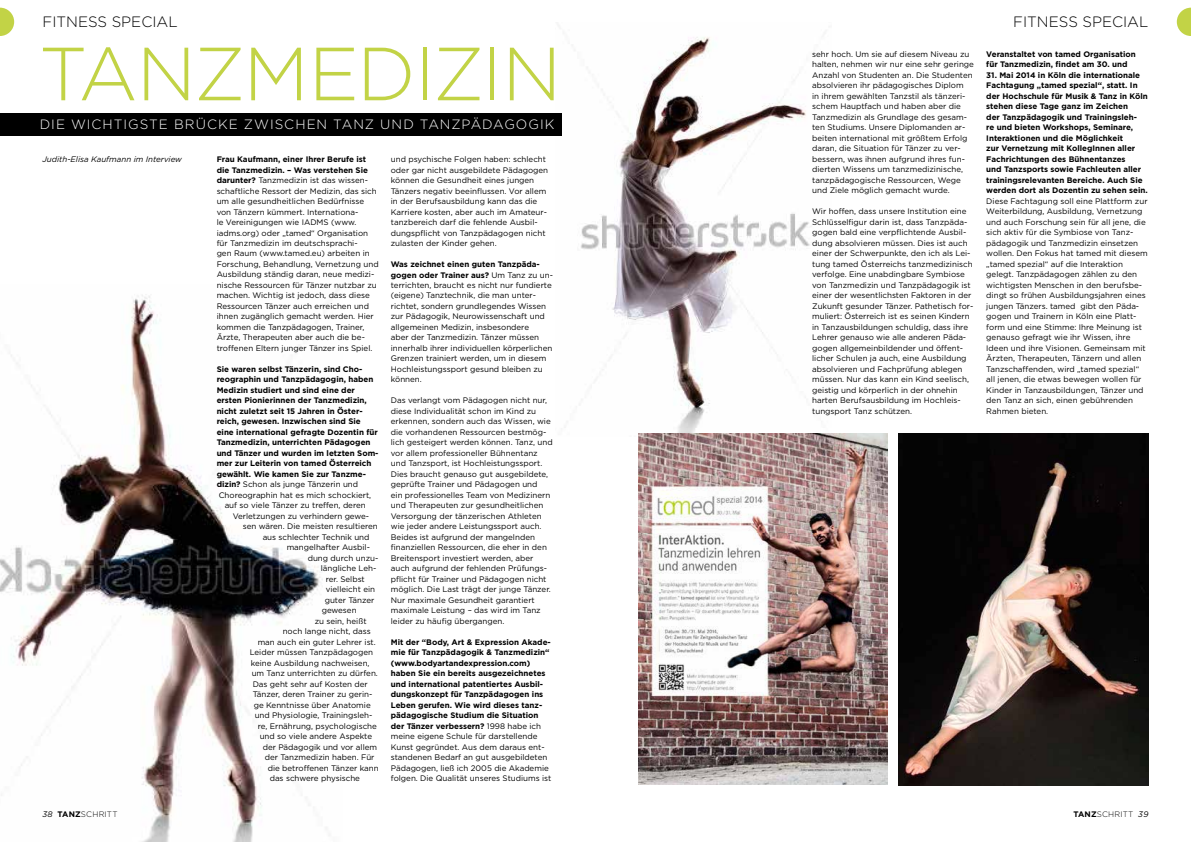
<style>
.page{position:relative;width:1191px;height:842px;background:#fff}
.page>*{position:absolute;margin:0;border:0;box-sizing:border-box;transform-origin:0 0}
.t1{font:300 75.2px "Gotham";letter-spacing:-.025em;color:#c2d346}
.t2{font:300 15px "Gotham";color:#000}
.t3{font:300 13.5px "Gotham";letter-spacing:.075em;color:#fff}
.t4{font:8px/10.5px "Gotham";color:#000}
.t5{font:700 8px/10.5px "Gotham";color:#000}
.t6{font:italic 8px "Gotham";color:#000}
.t7{font:300 8px "Gotham";letter-spacing:.025em;color:#000}
.s1{font-weight:700}
.s2{font-weight:400}
.s3{font-weight:400;font-style:italic}
</style>
<div class="page">
<img style="left:0;top:295px;width:323px;height:547px">
<img style="left:561px;top:37px;width:249px;height:396px">
<svg style="left:0;top:8px;width:14px;height:28px"></svg>
<svg style="left:1176px;top:8px;width:15px;height:28px"></svg>
<img style="left:638px;top:433px;width:249px;height:352px">
<div style="left:0;top:113px;width:561px;height:23px;background:#000"></div>
<img style="left:898px;top:433px;width:250px;height:352px">
<h2 class="t2" style="left:43px;top:12px;width:137px">FITNESS SPECIAL</h2>
<h2 class="t2" style="left:1013px;top:12px;width:137px">FITNESS SPECIAL</h2>
<h1 class="t1" style="left:39px;top:26px;width:524px">TANZMEDIZIN</h1>
<h3 class="t3" style="left:40px;top:116px;width:516px">DIE WICHTIGSTE BRÜCKE ZWISCHEN TANZ UND TANZPÄDAGOGIK</h3>
<p class="t4" style="left:391px;top:154px;width:159px">und psychische Folgen haben: schlecht oder gar nicht ausgebildete Pädagogen können die Gesundheit eines jungen Tänzers negativ beeinflussen. Vor allem in der Berufsausbildung kann das die Karriere kosten, aber auch im Amateur&shy;tanzbereich darf die fehlende Ausbil&shy;dungspflicht von Tanzpädagogen nicht zulasten der Kinder gehen.</p>
<p class="t4" style="left:391px;top:259px;width:164px"><span class="s1">Was zeichnet einen guten Tanzpäda&shy;gogen oder Trainer aus?</span> Um Tanz zu un&shy;terrichten, braucht es nicht nur fundierte (eigene) Tanztechnik, die man unter&shy;richtet, sondern grundlegendes Wissen zur Pädagogik, Neurowissenschaft und allgemeinen Medizin, insbesondere<br>aber der Tanzmedizin. Tänzer müssen innerhalb ihrer individuellen körperlichen Grenzen trainiert werden, um in diesem Hochleistungssport gesund bleiben zu können.</p>
<p class="t4" style="left:391px;top:395px;width:163px">Das verlangt vom Pädagogen nicht nur, diese Individualität schon im Kind zu erkennen, sondern auch das Wissen, wie die vorhandenen Ressourcen bestmög&shy;lich gesteigert werden können. Tanz, und vor allem professioneller Bühnentanz und Tanzsport, ist Hochleistungssport.<br>Dies braucht genauso gut ausgebildete, geprüfte Trainer und Pädagogen und<br>ein professionelles Team von Medizinern und Therapeuten zur gesundheitlichen Versorgung der tänzerischen Athleten wie jeder andere Leistungssport auch.<br>Beides ist aufgrund der mangelnden finanziellen Ressourcen, die eher in den Breitensport investiert werden, aber auch aufgrund der fehlenden Prüfungs&shy;pflicht für Trainer und Pädagogen nicht möglich. Die Last trägt der junge Tänzer.<br>Nur maximale Gesundheit garantiert maximale Leistung – das wird im Tanz leider zu häufig übergangen.</p>
<p class="t5" style="left:391px;top:637px;width:162px">Mit der “Body, Art &amp; Expression Akade&shy;mie für Tanzpädagogik &amp; Tanzmedizin“ (www.bodyartandexpression.com) haben Sie ein bereits ausgezeichnetes und international patentiertes Ausbil&shy;dungskonzept für Tanzpädagogen ins Leben gerufen. Wie wird dieses tanz&shy;pädagogische Studium die Situation der Tänzer verbessern? <span class="s2">1998 habe ich meine eigene Schule für darstellende Kunst gegründet. Aus dem daraus ent&shy;standenen Bedarf an gut ausgebildeten Pädagogen, ließ ich 2005 die Akademie folgen. Die Qualität unseres Studiums ist</span></p>
<p class="t4" style="left:217px;top:154px;width:163px"><span class="s1">Frau Kaufmann, einer Ihrer Berufe ist die Tanzmedizin. – Was verstehen Sie darunter?</span> Tanzmedizin ist das wissen&shy;schaftliche Ressort der Medizin, das sich um alle gesundheitlichen Bedürfnisse von Tänzern kümmert. Internationa-<br>le Vereinigungen wie IADMS (www. iadms.org) oder „tamed“ Organisation für Tanzmedizin im deutschsprachi-<br>gen Raum (www.tamed.eu) arbeiten in Forschung, Behandlung, Vernetzung und Ausbildung ständig daran, neue medizi&shy;nische Ressourcen für Tänzer nutzbar zu machen. Wichtig ist jedoch, dass diese Ressourcen Tänzer auch erreichen und ihnen zugänglich gemacht werden. Hier kommen die Tanzpädagogen, Trainer, Ärzte, Therapeuten aber auch die be&shy;troffenen Eltern junger Tänzer ins Spiel.</p>
<p class="t5" style="left:217px;top:364px;width:147px">Sie waren selbst Tänzerin, sind Cho-</p>
<p class="t5" style="left:217px;top:374px;width:158px">reographin und Tanzpädagogin, haben</p>
<p class="t5" style="left:217px;top:385px;width:140px">Medizin studiert und sind eine der</p>
<p class="t5" style="left:217px;top:395px;width:152px">ersten Pionierinnen der Tanzmedizin,</p>
<p class="t5" style="left:217px;top:406px;width:147px">nicht zuletzt seit 15 Jahren in Öster-</p>
<p class="t5" style="left:217px;top:416px;width:146px">reich, gewesen. Inzwischen sind Sie</p>
<p class="t5" style="left:217px;top:427px;width:163px">eine international gefragte Dozentin für</p>
<p class="t5" style="left:217px;top:437px;width:155px">Tanzmedizin, unterrichten Pädagogen</p>
<p class="t5" style="left:217px;top:448px;width:163px">und Tänzer und wurden im letzten Som-</p>
<p class="t5" style="left:217px;top:458px;width:156px">mer zur Leiterin von tamed Österreich</p>
<p class="t5" style="left:217px;top:469px;width:151px">gewählt. Wie kamen Sie zur Tanzme-</p>
<p class="t4" style="left:217px;top:479px;width:143px"><span class="s1">dizin?</span> Schon als junge Tänzerin und</p>
<p class="t4" style="left:219px;top:490px;width:154px">Choreographin hat es mich schockiert,</p>
<p class="t4" style="left:225px;top:500px;width:143px">auf so viele Tänzer zu treffen, deren</p>
<p class="t4" style="left:233px;top:511px;width:138px">Verletzungen zu verhindern gewe-</p>
<p class="t4" style="left:243px;top:521px;width:137px">sen wären. Die meisten resultieren</p>
<p class="t4" style="left:263px;top:532px;width:108px">aus schlechter Technik und</p>
<p class="t4" style="left:287px;top:542px;width:85px">mangelhafter Ausbil-</p>
<p class="t4" style="left:308px;top:553px;width:72px">dung durch unzu-</p>
<p class="t4" style="left:321px;top:563px;width:57px">längliche Leh-</p>
<p class="t4" style="left:326px;top:574px;width:41px">rer. Selbst</p>
<p class="t4" style="left:326px;top:584px;width:51px">vielleicht ein</p>
<p class="t4" style="left:325px;top:595px;width:51px">guter Tänzer</p>
<p class="t4" style="left:322px;top:605px;width:36px">gewesen</p>
<p class="t4" style="left:315px;top:616px;width:53px">zu sein, heißt</p>
<p class="t4" style="left:283px;top:626px;width:90px">noch lange nicht, dass</p>
<p class="t4" style="left:258px;top:637px;width:120px">man auch ein guter Lehrer ist.</p>
<p class="t4" style="left:250px;top:647px;width:125px">Leider müssen Tanzpädagogen</p>
<p class="t4" style="left:251px;top:658px;width:120px">keine Ausbildung nachweisen,</p>
<p class="t4" style="left:252px;top:668px;width:128px">um Tanz unterrichten zu dürfen.</p>
<p class="t4" style="left:253px;top:679px;width:117px">Das geht sehr auf Kosten der</p>
<p class="t4" style="left:253px;top:689px;width:121px">Tänzer, deren Trainer zu gerin-</p>
<p class="t4" style="left:254px;top:700px;width:119px">ge Kenntnisse über Anatomie</p>
<p class="t4" style="left:255px;top:710px;width:119px">und Physiologie, Trainingsleh-</p>
<p class="t4" style="left:258px;top:721px;width:121px">re, Ernährung, psychologische</p>
<p class="t4" style="left:260px;top:731px;width:114px">und so viele andere Aspekte</p>
<p class="t4" style="left:263px;top:742px;width:116px">der Pädagogik und vor allem</p>
<p class="t4" style="left:265px;top:752px;width:111px">der Tanzmedizin haben. Für</p>
<p class="t4" style="left:268px;top:763px;width:112px">die betroffenen Tänzer kann</p>
<p class="t4" style="left:270px;top:773px;width:92px">das schwere physische</p>
<p class="t6" style="left:43px;top:154px;width:141px">Judith-Elisa Kaufmann im Interview</p>
<p class="t4" style="left:812px;top:49px;width:163px">sehr hoch. Um sie auf diesem Niveau zu halten, nehmen wir nur eine sehr geringe Anzahl von Studenten an. Die Studenten absolvieren ihr pädagogisches Diplom<br>in ihrem gewählten Tanzstil als tänzeri&shy;schem Hauptfach und haben aber die Tanzmedizin als Grundlage des gesam&shy;ten Studiums. Unsere Diplomanden ar&shy;beiten international mit größtem Erfolg daran, die Situation für Tänzer zu ver&shy;bessern, was ihnen aufgrund ihres fun&shy;dierten Wissens um tanzmedizinische, tanzpädagogische Ressourcen, Wege und Ziele möglich gemacht wurde.</p>
<p class="t4" style="left:812px;top:206px;width:163px">Wir hoffen, dass unsere Institution eine Schlüsselfigur darin ist, dass Tanzpäda&shy;gogen bald eine verpflichtende Ausbil&shy;dung absolvieren müssen. Dies ist auch einer der Schwerpunkte, den ich als Lei&shy;tung tamed Österreichs tanzmedizinisch verfolge. Eine unabdingbare Symbiose von Tanzmedizin und Tanzpädagogik ist einer der wesentlichsten Faktoren in der Zukunft gesunder Tänzer. Pathetisch for&shy;muliert: Österreich ist es seinen Kindern in Tanzausbildungen schuldig, dass ihre Lehrer genauso wie alle anderen Päda&shy;gogen allgemeinbildender und öffent&shy;licher Schulen ja auch, eine Ausbildung absolvieren und Fachprüfung ablegen müssen. Nur das kann ein Kind seelisch, geistig und körperlich in der ohnehin harten Berufsausbildung im Hochleis&shy;tungsport Tanz schützen.</p>
<p class="t5" style="left:986px;top:49px;width:151px">Veranstaltet von tamed Organisation für Tanzmedizin, findet am 30. und</p>
<p class="t5" style="left:986px;top:70px;width:163px">31. Mai 2014 in Köln die internationale Fachtagung „tamed spezial“, statt. In der Hochschule für Musik &amp; Tanz in Köln stehen diese Tage ganz im Zeichen<br>der Tanzpädagogik und Trainingsleh-<br>re und bieten Workshops, Seminare, Interaktionen und die Möglichkeit<br>zur Vernetzung mit KollegInnen aller Fachrichtungen des Bühnentanzes<br>und Tanzsports sowie Fachleuten aller trainingsrelevanten Bereiche. Auch Sie werden dort als Dozentin zu sehen sein.</p>
<p class="t4" style="left:986px;top:195px;width:163px">Diese Fachtagung soll eine Plattform zur Weiterbildung, Ausbildung, Vernetzung und auch Forschung sein für all jene, die sich aktiv für die Symbiose von Tanz&shy;pädagogik und Tanzmedizin einsetzen wollen. Den Fokus hat tamed mit diesem „tamed spezial“ auf die Interaktion gelegt. Tanzpädagogen zählen zu den wichtigsten Menschen in den berufsbe&shy;dingt so frühen Ausbildungsjahren eines jungen Tänzers. tamed gibt den Päda&shy;gogen und Trainern in Köln eine Platt&shy;form und eine Stimme: Ihre Meinung ist genauso gefragt wie ihr Wissen, ihre Ideen und ihre Visionen. Gemeinsam mit Ärzten, Therapeuten, Tänzern und allen Tanzschaffenden, wird „tamed spezial“ all jenen, die etwas bewegen wollen für Kinder in Tanzausbildungen, Tänzer und den Tanz an sich, einen gebührenden Rahmen bieten.</p>
<p class="t7" style="left:43px;top:809px;width:77px"><span class="s3">38</span> <span class="s1">TANZ</span>SCHRITT</p>
<p class="t7" style="left:1073px;top:809px;width:76px"><span class="s1">TANZ</span>SCHRITT <span class="s3">39</span></p>
</div>
